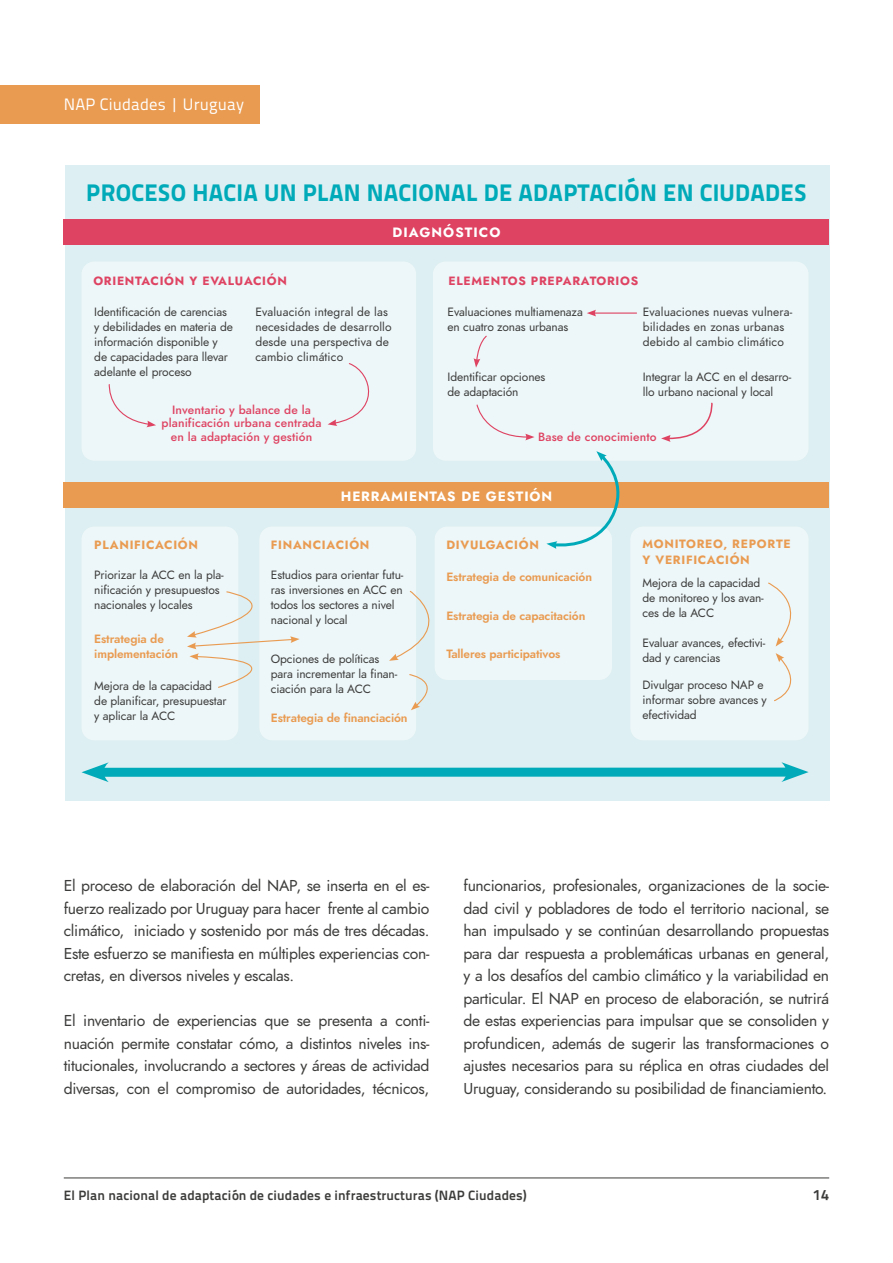
<style>
.page{position:relative;width:893px;height:1263px;background:#fff}
.page>*{position:absolute;margin:0;border:0;box-sizing:border-box;transform-origin:0 0}
.t1{font:24px "Titillium Text 14 L 999 wt";letter-spacing:.01em;color:#00aab8}
.t2{font:16.5px "Titillium Text 14 L 400 wt";letter-spacing:.01em;color:#fff}
.t3{font:15.75px/22.5px "Jost";letter-spacing:-.02em;color:#3c3c3b;text-align:justify}
.t4{font:15px "Titillium Text 14 L 800 wt";color:#3c3c3b}
.t5{font:13.5px "Titillium Text 14 L 800 wt";letter-spacing:.01em;color:#3c3c3b}
.t6{font:700 13.5px "Jost";letter-spacing:.06em;color:#fff}
.t7{font:700 13.5px "Jost";letter-spacing:.08em;color:#fff}
.t8{font:12px/15px "Jost";letter-spacing:-.01em;color:#3c3c3b}
.t9{font:12px/15px "Jost";letter-spacing:.01em;color:#3c3c3b}
.t10{font:12px/15px "Jost Semi";letter-spacing:-.01em;color:#e99b51}
.t11{font:500 12px/13.5px "Jost";letter-spacing:.01em;color:#de4362;text-align:center}
.t12{font:700 12px/16.5px "Jost";letter-spacing:.06em;color:#e99b51}
.t13{font:700 12px "Jost";letter-spacing:.06em;color:#de4362}
</style>
<div class="page">
<hr style="left:64px;top:1178px;width:765px;height:1px;background:#3c3c3b">
<div style="left:0;top:85px;width:259px;height:38px;background:#e99b51"></div>
<div style="left:65px;top:166px;width:764px;height:635px;background:#ddeff2"></div>
<div style="left:64px;top:219px;width:765px;height:25px;background:#de4362"></div>
<div style="left:64px;top:482px;width:765px;height:26px;background:#e99b51"></div>
<div style="left:82px;top:261px;width:334px;height:200px;background:#edf6f8;border-radius:13px"></div>
<div style="left:82px;top:526px;width:156px;height:214px;background:#edf6f8;border-radius:13px"></div>
<div style="left:259px;top:526px;width:157px;height:214px;background:#edf6f8;border-radius:13px"></div>
<div style="left:630px;top:526px;width:178px;height:214px;background:#edf6f8;border-radius:13px"></div>
<div style="left:435px;top:526px;width:177px;height:154px;background:#edf6f8;border-radius:13px"></div>
<div style="left:433px;top:261px;width:375px;height:200px;background:#edf6f8;border-radius:13px"></div>
<svg style="left:108px;top:384px;width:48px;height:43px"></svg>
<svg style="left:328px;top:363px;width:42px;height:63px"></svg>
<svg style="left:474px;top:335px;width:13px;height:33px"></svg>
<hr style="left:594px;top:312px;width:43px;height:2px;background:#de4362">
<svg style="left:587px;top:310px;width:9px;height:6px"></svg>
<svg style="left:476px;top:404px;width:58px;height:36px"></svg>
<svg style="left:661px;top:402px;width:52px;height:40px"></svg>
<svg style="left:389px;top:591px;width:41px;height:70px"></svg>
<svg style="left:409px;top:673px;width:28px;height:37px"></svg>
<svg style="left:768px;top:582px;width:24px;height:64px"></svg>
<svg style="left:774px;top:653px;width:18px;height:49px"></svg>
<svg style="left:187px;top:591px;width:113px;height:97px"></svg>
<div style="left:97px;top:768px;width:696px;height:9px;background:#00aab8"></div>
<svg style="left:82px;top:762px;width:27px;height:20px"></svg>
<svg style="left:781px;top:762px;width:27px;height:20px"></svg>
<svg style="left:546px;top:451px;width:85px;height:98px"></svg>
<p class="t2" style="left:64px;top:95px;width:182px">NAP Ciudades | Uruguay</p>
<h1 class="t1" style="left:86px;top:178px;width:722px">PROCESO HACIA UN PLAN NACIONAL DE ADAPTACIÓN EN CIUDADES</h1>
<p class="t7" style="left:392px;top:223px;width:110px">DIAGNÓSTICO</p>
<p class="t13" style="left:93px;top:273px;width:195px">ORIENTACIÓN Y EVALUACIÓN</p>
<p class="t8" style="left:94px;top:305px;width:140px">Identificación de carencias y debilidades en materia de información disponible y de capacidades para llevar adelante el proceso</p>
<p class="t9" style="left:255px;top:305px;width:138px">Evaluación integral de las necesidades de desarrollo desde una perspectiva de cambio climático</p>
<p class="t11" style="left:162px;top:403px;width:162px">Inventario y balance de la planificación urbana centrada en la adaptación y gestión</p>
<p class="t13" style="left:449px;top:273px;width:191px">ELEMENTOS PREPARATORIOS</p>
<p class="t8" style="left:448px;top:305px;width:137px">Evaluaciones multiamenaza en cuatro zonas urbanas</p>
<p class="t9" style="left:643px;top:305px;width:151px">Evaluaciones nuevas vulnera&shy;bilidades en zonas urbanas debido al cambio climático</p>
<p class="t8" style="left:448px;top:369px;width:99px">Identificar opciones de adaptación</p>
<p class="t8" style="left:643px;top:369px;width:150px">Integrar la ACC en el desarro&shy;llo urbano nacional y local</p>
<p class="t11" style="left:538px;top:430px;width:120px">Base de conocimiento</p>
<p class="t6" style="left:341px;top:487px;width:213px">HERRAMIENTAS DE GESTIÓN</p>
<p class="t12" style="left:94px;top:536px;width:105px">PLANIFICACIÓN</p>
<p class="t12" style="left:271px;top:536px;width:100px">FINANCIACIÓN</p>
<p class="t12" style="left:446px;top:536px;width:94px">DIVULGACIÓN</p>
<p class="t12" style="left:642px;top:535px;width:150px">MONITOREO, REPORTE<br>Y VERIFICACIÓN</p>
<p class="t8" style="left:94px;top:568px;width:131px">Priorizar la ACC en la pla&shy;nificación y presupuestos nacionales y locales</p>
<p class="t8" style="left:642px;top:575px;width:123px">Mejora de la capacidad de monitoreo y los avan&shy;ces de la ACC</p>
<p class="t8" style="left:271px;top:568px;width:134px">Estudios para orientar futu&shy;ras inversiones en ACC en todos los sectores a nivel nacional y local</p>
<p class="t10" style="left:446px;top:570px;width:147px">Estrategia de comunicación</p>
<p class="t10" style="left:446px;top:609px;width:141px">Estrategia de capacitación</p>
<p class="t10" style="left:446px;top:647px;width:115px">Talleres participativos</p>
<p class="t10" style="left:94px;top:631px;width:85px">Estrategia de implementación</p>
<p class="t8" style="left:642px;top:635px;width:124px">Evaluar avances, efectivi&shy;dad y carencias</p>
<p class="t8" style="left:271px;top:651px;width:128px">Opciones de políticas para incrementar la finan&shy;ciación para la ACC</p>
<p class="t8" style="left:642px;top:677px;width:126px">Divulgar proceso NAP e informar sobre avances y efectividad</p>
<p class="t8" style="left:94px;top:678px;width:134px">Mejora de la capacidad de planificar, presupuestar y aplicar la ACC</p>
<p class="t10" style="left:271px;top:710px;width:138px">Estrategia de financiación</p>
<p class="t3" style="left:64px;top:874px;width:367px">El proceso de elaboración del NAP, se inserta en el es&shy;fuerzo realizado por Uruguay para hacer frente al cambio climático, iniciado y sostenido por más de tres décadas.<br>Este esfuerzo se manifiesta en múltiples experiencias con&shy;cretas, en diversos niveles y escalas.</p>
<p class="t3" style="left:64px;top:1009px;width:367px">El inventario de experiencias que se presenta a conti&shy;nuación permite constatar cómo, a distintos niveles ins&shy;titucionales, involucrando a sectores y áreas de actividad diversas, con el compromiso de autoridades, técnicos,</p>
<p class="t3" style="left:463px;top:874px;width:367px">funcionarios, profesionales, organizaciones de la socie&shy;dad civil y pobladores de todo el territorio nacional, se han impulsado y se continúan desarrollando propuestas para dar respuesta a problemáticas urbanas en general, y a los desafíos del cambio climático y la variabilidad en particular. El NAP en proceso de elaboración, se nutrirá de estas experiencias para impulsar que se consoliden y profundicen, además de sugerir las transformaciones o ajustes necesarios para su réplica en otras ciudades del Uruguay, considerando su posibilidad de financiamiento.</p>
<p class="t5" style="left:64px;top:1187px;width:464px">El Plan nacional de adaptación de ciudades e infraestructuras (NAP Ciudades)</p>
<p class="t4" style="left:813px;top:1185px;width:18px">14</p>
</div>
